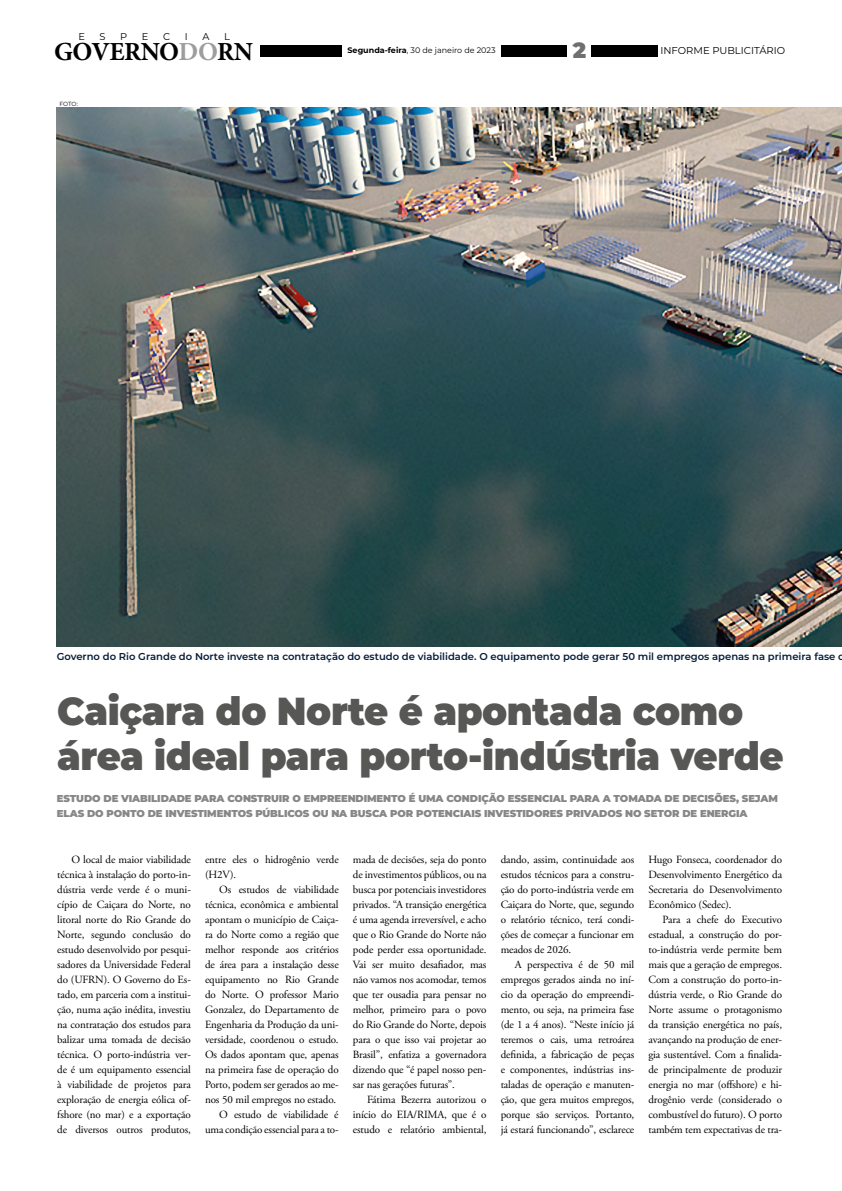
<style>
.page{position:relative;width:842px;height:1191px;background:#fff}
.page>*{position:absolute;margin:0;border:0;box-sizing:border-box;transform-origin:0 0}
.t1{font:900 39px/45px "Montserrat";letter-spacing:-.01em;color:#575756;scale:.95 1}
.t2{font:700 26.1px "Minion Pro";letter-spacing:-.02em;color:#000}
.t3{font:900 22px "Montserrat";color:#706f6f}
.t4{font:11px/15px "Adobe Garamond Pro";letter-spacing:-.01em;color:#000;text-align:justify}
.t5{font:900 10px/15px "Montserrat";letter-spacing:-.01em;color:#878787}
.t6{font:600 10px "Montserrat";color:#041c38}
.t7{font:10px "Montserrat";color:#000}
.t8{font:9.8px "Montserrat";color:#000}
.t9{font:8px "Montserrat";color:#000}
.t10{font:6px "Montserrat";color:#000}
.s1{color:#9d9d9c}
.s2{font-weight:700}
</style>
<div class="page">
<div style="left:261px;top:45px;width:81px;height:12px;background:#000"></div>
<div style="left:501px;top:45px;width:157px;height:12px;background:#000"></div>
<div style="left:568px;top:37px;width:23px;height:22px;background:#fff"></div>
<img style="left:57px;top:108px;width:785px;height:538px">
<p class="t8" style="left:78px;top:30px;width:8px">E</p>
<p class="t8" style="left:100px;top:30px;width:8px">S</p>
<p class="t8" style="left:120px;top:30px;width:9px">P</p>
<p class="t8" style="left:142px;top:30px;width:8px">E</p>
<p class="t8" style="left:163px;top:30px;width:9px">C</p>
<p class="t8" style="left:185px;top:30px;width:4px">I</p>
<p class="t8" style="left:202px;top:30px;width:9px">A</p>
<p class="t8" style="left:224px;top:30px;width:7px">L</p>
<h3 class="t3" style="left:573px;top:34px;width:15px">2</h3>
<h2 class="t2" style="left:54px;top:33px;width:201px">GOVERNO<span class="s1">DO</span>RN</h2>
<p class="t9" style="left:348px;top:45px;width:149px"><span class="s2">Segunda-feira</span>, 30 de janeiro de 2023</p>
<p class="t7" style="left:660px;top:44px;width:126px">INFORME PUBLICITÁRIO</p>
<p class="t10" style="left:60px;top:100px;width:20px">FOTO:</p>
<p class="t6" style="left:57px;top:649px;width:790px">Governo do Rio Grande do Norte investe na contratação do estudo de viabilidade. O equipamento pode gerar 50 mil empregos apenas na primeira fase d</p>
<h1 class="t1" style="left:57px;top:686px;width:766px">Caiçara do Norte é apontada como área ideal para porto-indústria verde</h1>
<p class="t5" style="left:57px;top:790px;width:722px">ESTUDO DE VIABILIDADE PARA CONSTRUIR O EMPREENDIMENTO É UMA CONDIÇÃO ESSENCIAL PARA A TOMADA DE DECISÕES, SEJAM<br>ELAS DO PONTO DE INVESTIMENTOS PÚBLICOS OU NA BUSCA POR POTENCIAIS INVESTIDORES PRIVADOS NO SETOR DE ENERGIA</p>
<p class="t4" style="left:57px;top:852px;width:135px;text-indent:14px">O local de maior viabilidade técnica à instalação do porto-in&shy;dústria verde verde é o muni&shy;cípio de Caiçara do Norte, no litoral norte do Rio Grande do Norte, segundo conclusão do estudo desenvolvido por pesqui&shy;sadores da Universidade Federal do (UFRN). O Governo do Es&shy;tado, em parceria com a institui&shy;ção, numa ação inédita, investiu na contratação dos estudos para balizar uma tomada de decisão técnica. O porto-indústria ver&shy;de é um equipamento essencial à viabilidade de projetos para exploração de energia eólica of&shy;fshore (no mar) e a exportação de diversos outros produtos,</p>
<p class="t4" style="left:205px;top:852px;width:135px">entre eles o hidrogênio verde (H2V).</p>
<p class="t4" style="left:205px;top:882px;width:135px;text-align:right">Os estudos de viabilidade técnica, econômica e ambiental apontam o município de Caiça&shy;ra do Norte como a região que melhor responde aos critérios de área para a instalação desse equipamento no Rio Grande do Norte. O professor Mario<br>Gonzalez, do Departamento de<br>Engenharia da Produção da uni&shy;versidade, coordenou o estudo.<br>Os dados apontam que, apenas na primeira fase de operação do<br>Porto, podem ser gerados ao me&shy;nos 50 mil empregos no estado.<br>O estudo de viabilidade é uma condição essencial para a to-</p>
<p class="t4" style="left:353px;top:852px;width:135px">mada de decisões, seja do ponto de investimentos públicos, ou na busca por potenciais investidores privados. “A transição energética é uma agenda irreversível, e acho que o Rio Grande do Norte não pode perder essa oportunidade.<br>Vai ser muito desafiador, mas não vamos nos acomodar, temos que ter ousadia para pensar no melhor, primeiro para o povo do Rio Grande do Norte, depois para o que isso vai projetar ao Brasil”, enfatiza a governadora dizendo que “é papel nosso pen&shy;sar nas gerações futuras”.</p>
<p class="t4" style="left:353px;top:1092px;width:135px;text-indent:14px">Fátima Bezerra autorizou o início do EIA/RIMA, que é o estudo e relatório ambiental,</p>
<p class="t4" style="left:501px;top:852px;width:135px">dando, assim, continuidade aos estudos técnicos para a constru&shy;ção do porto-indústria verde em Caiçara do Norte, que, segundo o relatório técnico, terá condi&shy;ções de começar a funcionar em meados de 2026.</p>
<p class="t4" style="left:501px;top:957px;width:135px;text-indent:14px">A perspectiva é de 50 mil empregos gerados ainda no iní&shy;cio da operação do empreendi&shy;mento, ou seja, na primeira fase (de 1 a 4 anos). “Neste início já teremos o cais, uma retroárea definida, a fabricação de peças e componentes, indústrias ins&shy;taladas de operação e manuten&shy;ção, que gera muitos empregos, porque são serviços. Portanto, já estará funcionando”, esclarece</p>
<p class="t4" style="left:648px;top:852px;width:135px">Hugo Fonseca, coordenador do Desenvolvimento Energético da Secretaria do Desenvolvimento Econômico (Sedec).</p>
<p class="t4" style="left:648px;top:912px;width:135px;text-indent:14px">Para a chefe do Executivo estadual, a construção do por&shy;to-indústria verde permite bem mais que a geração de empregos.<br>Com a construção do porto-in&shy;dústria verde, o Rio Grande do Norte assume o protagonismo da transição energética no país, avançando na produção de ener&shy;gia sustentável. Com a finalida&shy;de principalmente de produzir energia no mar (offshore) e hi&shy;drogênio verde (considerado o combustível do futuro). O porto também tem expectativas de tra-</p>
</div>
